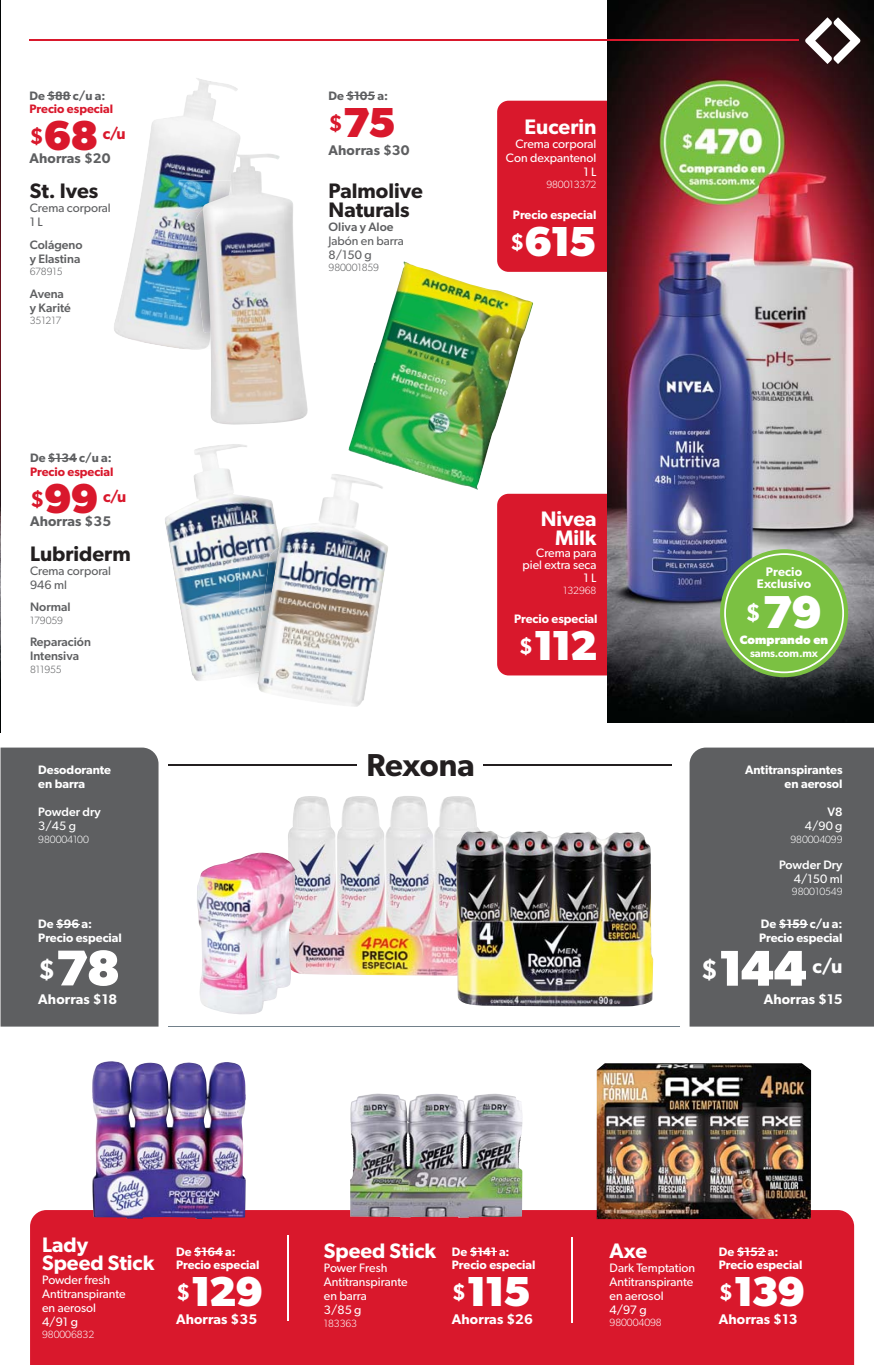
<style>
.page{position:relative;width:874px;height:1365px;background:#fff}
.page>*{position:absolute;margin:0;border:0;box-sizing:border-box;transform-origin:0 0}
.t1{font:700 50.4px "Gibson";color:#fff}
.t2{font:700 46.2px "Gibson";color:#fff}
.t3{font:700 42px "Gibson";letter-spacing:-.055em;color:#fff}
.t4{font:700 42px "Gibson";color:#d9182c}
.t5{font:600 31.68px "Gibson";letter-spacing:-.01em;color:#231f20}
.t6{font:600 21px/17.5px "Gibson";color:#fff}
.t7{font:600 21px/19.2px "Gibson";color:#231f20}
.t8{font:600 19.6px "Gibson";color:#fff}
.t9{font:600 15.75px "Gibson";color:#d9182c}
.t10{font:600 14px "Gibson";letter-spacing:.01em;color:#fff}
.t11{font:600 14px "Gibson";letter-spacing:.01em;color:#5e5f61}
.t12{font:600 12.42px/12.4px "Gibson";letter-spacing:.01em;color:#fff;text-align:center}
.t13{font:12.25px/14px "Gibson";color:#fff}
.t14{font:600 12.25px/14px "Gibson";color:#fff}
.t15{font:500 12.25px/14px "Gibson";color:#5e5f61}
.t16{font:12.25px/14px "Gibson";color:#5e5f61}
.t17{font:600 12.25px "Gibson";color:#5e5f61}
.t18{font:600 12.25px "Gibson";color:#d9182c}
.t19{font:500 12.25px "Gibson";color:#fff}
.t20{font:700 12.08px "Gibson";letter-spacing:.01em;color:#fff}
.t21{font:600 10.85px "Gibson";letter-spacing:-.01em;color:#fff}
.t22{font:300 10.5px "Gibson";letter-spacing:-.01em;color:#fff}
.t23{font:300 10.5px "Gibson";letter-spacing:-.01em;color:#5e5f61}
.s1{font-weight:600;font-size:22.75px}
.s2{font-weight:600;font-size:27.3px}
</style>
<div class="page">
<div style="left:497px;top:493px;width:110px;height:182px;background:#d9182c"></div>
<div style="left:497px;top:101px;width:110px;height:171px;background:#d9182c"></div>
<img style="left:607px;top:0;width:266px;height:722px">
<svg style="left:804px;top:17px;width:56px;height:47px"></svg>
<div style="left:689px;top:747px;width:184px;height:279px;background:#5e5f61"></div>
<div style="left:30px;top:1209px;width:823px;height:155px;background:#d9182c"></div>
<img style="left:350px;top:1093px;width:172px;height:124px">
<svg style="left:346px;top:95px;width:29px;height:1px"></svg>
<img style="left:288px;top:796px;width:192px;height:179px">
<img style="left:596px;top:1063px;width:214px;height:155px">
<hr style="left:168px;top:1025px;width:511px;height:1px;background:#72808a">
<hr style="left:168px;top:763px;width:188px;height:2px;background:#231f20">
<hr style="left:482px;top:763px;width:188px;height:2px;background:#231f20">
<hr style="left:30px;top:39px;width:768px;height:2px;background:#d9182c">
<img style="left:114px;top:78px;width:127px;height:272px">
<img style="left:179px;top:180px;width:23px;height:168px">
<img style="left:192px;top:196px;width:10px;height:137px">
<img style="left:202px;top:154px;width:106px;height:271px">
<img style="left:456px;top:830px;width:197px;height:176px">
<img style="left:197px;top:852px;width:98px;height:162px">
<img style="left:92px;top:1061px;width:153px;height:157px">
<hr style="left:571px;top:1236px;width:1px;height:86px;background:#fff">
<hr style="left:287px;top:1235px;width:1px;height:85px;background:#fff">
<svg style="left:778px;top:923px;width:29px;height:1px"></svg>
<svg style="left:194px;top:1250px;width:28px;height:1px"></svg>
<div style="left:1px;top:747px;width:157px;height:279px;background:#5e5f61"></div>
<svg style="left:469px;top:1250px;width:27px;height:1px"></svg>
<svg style="left:736px;top:1250px;width:29px;height:1px"></svg>
<svg style="left:47px;top:95px;width:23px;height:1px"></svg>
<svg style="left:48px;top:458px;width:29px;height:1px"></svg>
<img style="left:348px;top:261px;width:185px;height:229px">
<svg style="left:719px;top:549px;width:128px;height:128px"></svg>
<svg style="left:723px;top:553px;width:120px;height:120px;background:#7bb550"></svg>
<img style="left:165px;top:444px;width:92px;height:237px">
<img style="left:239px;top:529px;width:18px;height:147px">
<img style="left:254px;top:547px;width:3px;height:124px">
<img style="left:257px;top:471px;width:131px;height:236px">
<img style="left:0;top:0;width:1px;height:732px">
<p class="t17" style="left:30px;top:91px;width:77px">De $88 c/u a:</p>
<p class="t18" style="left:30px;top:105px;width:85px">Precio especial</p>
<h3 class="t4" style="left:30px;top:119px;width:70px"><span class="s1">$</span>68</h3>
<p class="t9" style="left:103px;top:129px;width:24px">c/u</p>
<p class="t11" style="left:30px;top:153px;width:83px">Ahorras $20</p>
<h3 class="t7" style="left:30px;top:183px;width:70px">St. Ives</h3>
<p class="t16" style="left:30px;top:202px;width:83px">Crema corporal<br>1 L</p>
<p class="t15" style="left:30px;top:238px;width:54px">Colágeno y Elastina</p>
<p class="t23" style="left:30px;top:267px;width:34px">678915</p>
<p class="t15" style="left:30px;top:287px;width:43px">Avena y Karité</p>
<p class="t23" style="left:30px;top:316px;width:33px">351217</p>
<p class="t17" style="left:30px;top:454px;width:83px">De $134 c/u a:</p>
<p class="t18" style="left:30px;top:467px;width:85px">Precio especial</p>
<h3 class="t4" style="left:30px;top:482px;width:70px"><span class="s1">$</span>99</h3>
<p class="t9" style="left:103px;top:491px;width:24px">c/u</p>
<p class="t11" style="left:30px;top:516px;width:83px">Ahorras $35</p>
<h3 class="t7" style="left:30px;top:546px;width:102px">Lubriderm</h3>
<p class="t16" style="left:30px;top:564px;width:83px">Crema corporal<br>946 ml</p>
<p class="t15" style="left:30px;top:601px;width:42px">Normal</p>
<p class="t23" style="left:30px;top:616px;width:35px">179059</p>
<p class="t15" style="left:30px;top:636px;width:62px">Reparación<br>Intensiva</p>
<p class="t23" style="left:30px;top:665px;width:33px">811955</p>
<p class="t14" style="left:38px;top:764px;width:74px">Desodorante en barra</p>
<p class="t19" style="left:38px;top:807px;width:64px">Powder dry</p>
<p class="t13" style="left:38px;top:820px;width:39px">3/45 g</p>
<p class="t22" style="left:38px;top:835px;width:52px">980004100</p>
<p class="t14" style="left:38px;top:918px;width:55px">De $96 a:</p>
<p class="t14" style="left:38px;top:932px;width:85px">Precio especial</p>
<h1 class="t1" style="left:38px;top:948px;width:83px"><span class="s2">$</span>78</h1>
<p class="t10" style="left:38px;top:994px;width:80px">Ahorras $18</p>
<p class="t17" style="left:328px;top:91px;width:61px">De $105 a:</p>
<h3 class="t4" style="left:328px;top:106px;width:69px"><span class="s1">$</span>75</h3>
<p class="t11" style="left:328px;top:145px;width:83px">Ahorras $30</p>
<h3 class="t7" style="left:328px;top:183px;width:96px">Palmolive<br>Naturals</h3>
<p class="t15" style="left:328px;top:221px;width:66px">Oliva y Aloe</p>
<p class="t16" style="left:328px;top:235px;width:77px">Jabón en barra<br>8/150 g</p>
<p class="t23" style="left:328px;top:264px;width:52px">980001859</p>
<h3 class="t6" style="left:524px;top:120px;width:73px">Eucerin</h3>
<p class="t13" style="left:505px;top:138px;width:92px;text-align:right">Crema corporal<br>Con dexpantenol<br>1 L</p>
<p class="t22" style="left:546px;top:180px;width:52px">980013372</p>
<p class="t14" style="left:512px;top:209px;width:85px">Precio especial</p>
<h3 class="t3" style="left:510px;top:225px;width:88px"><span class="s1">$</span>615</h3>
<h3 class="t5" style="left:366px;top:753px;width:109px">Rexona</h3>
<h3 class="t6" style="left:540px;top:511px;width:57px;line-height:19.2px;text-align:right">Nivea<br>Milk</h3>
<p class="t13" style="left:522px;top:548px;width:75px;line-height:12.2px;text-align:right">Crema para piel extra seca<br>1 L</p>
<p class="t22" style="left:563px;top:586px;width:35px">132968</p>
<h3 class="t3" style="left:518px;top:628px;width:80px"><span class="s1">$</span>112</h3>
<p class="t14" style="left:514px;top:613px;width:85px">Precio especial</p>
<p class="t12" style="left:756px;top:566px;width:56px">Precio<br>Exclusivo</p>
<h2 class="t2" style="left:745px;top:594px;width:78px"><sup>$</sup>79</h2>
<p class="t20" style="left:739px;top:635px;width:90px">Comprando en</p>
<p class="t21" style="left:749px;top:649px;width:69px">sams.com.mx</p>
<p class="t14" style="left:744px;top:764px;width:99px;text-align:right">Antitranspirantes en aerosol</p>
<p class="t19" style="left:827px;top:807px;width:17px">V8</p>
<p class="t13" style="left:804px;top:820px;width:39px">4/90 g</p>
<p class="t22" style="left:790px;top:835px;width:54px">980004099</p>
<p class="t19" style="left:778px;top:860px;width:65px">Powder Dry</p>
<p class="t13" style="left:793px;top:873px;width:50px">4/150 ml</p>
<p class="t22" style="left:791px;top:887px;width:52px">980010549</p>
<p class="t14" style="left:760px;top:918px;width:83px">De $159 c/u a:</p>
<p class="t14" style="left:758px;top:932px;width:85px">Precio especial</p>
<h1 class="t1" style="left:700px;top:948px;width:108px"><span class="s2">$</span>144</h1>
<h3 class="t8" style="left:812px;top:959px;width:31px">c/u</h3>
<p class="t10" style="left:763px;top:994px;width:80px">Ahorras $15</p>
<h3 class="t6" style="left:42px;top:1238px;width:114px">Lady<br>Speed Stick</h3>
<p class="t13" style="left:42px;top:1273px;width:85px">Powder fresh<br>Antitranspirante en aerosol<br>4/91 g</p>
<p class="t22" style="left:42px;top:1330px;width:54px">980006832</p>
<p class="t14" style="left:176px;top:1245px;width:61px">De $164 a:</p>
<p class="t14" style="left:176px;top:1259px;width:85px">Precio especial</p>
<h3 class="t3" style="left:176px;top:1274px;width:89px"><span class="s1">$</span>129</h3>
<p class="t10" style="left:176px;top:1314px;width:83px">Ahorras $35</p>
<h3 class="t6" style="left:324px;top:1244px;width:114px">Speed Stick</h3>
<p class="t13" style="left:324px;top:1262px;width:85px">Power Fresh<br>Antitranspirante en barra<br>3/85 g</p>
<p class="t22" style="left:324px;top:1318px;width:35px">183363</p>
<p class="t14" style="left:451px;top:1245px;width:59px">De $141 a:</p>
<p class="t14" style="left:451px;top:1259px;width:85px">Precio especial</p>
<h3 class="t3" style="left:451px;top:1274px;width:80px"><span class="s1">$</span>115</h3>
<p class="t10" style="left:451px;top:1314px;width:83px">Ahorras $26</p>
<h3 class="t6" style="left:609px;top:1243px;width:39px">Axe</h3>
<p class="t13" style="left:609px;top:1261px;width:87px">Dark Temptation<br>Antitranspirante en aerosol<br>4/97 g</p>
<p class="t22" style="left:609px;top:1318px;width:54px">980004098</p>
<p class="t14" style="left:718px;top:1245px;width:61px">De $152 a:</p>
<p class="t14" style="left:718px;top:1259px;width:85px">Precio especial</p>
<h3 class="t3" style="left:718px;top:1274px;width:88px"><span class="s1">$</span>139</h3>
<p class="t10" style="left:718px;top:1314px;width:80px">Ahorras $13</p>
</div>
